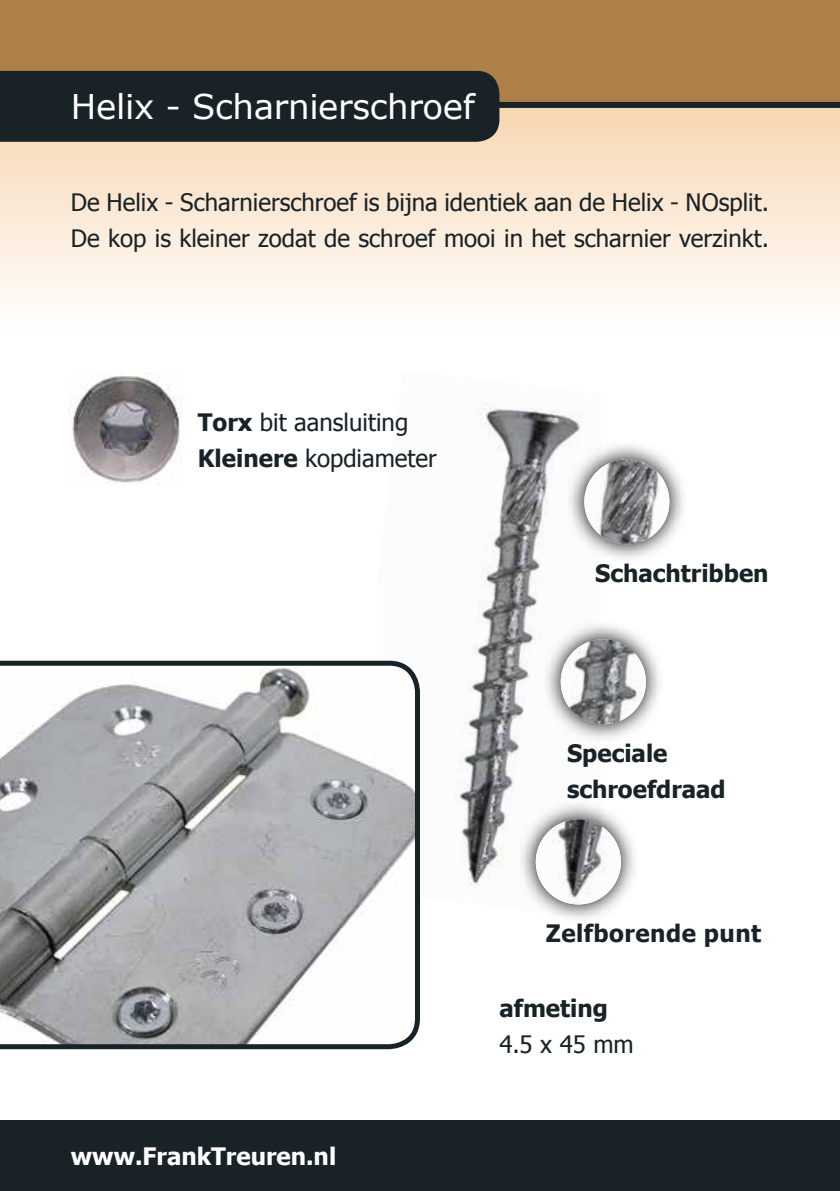
<style>
.page{position:relative;width:840px;height:1191px;background:#fff}
.page>*{position:absolute;margin:0;border:0;box-sizing:border-box;transform-origin:0 0}
.t1{font:34px "Verdana";letter-spacing:-.01em;color:#fff}
.t2{font:24px/36px "Tahoma";color:#192226}
.t3{font:700 24px/36px "Tahoma";color:#192226}
.t4{font:700 24px "Tahoma";color:#fff}
.t5{font:700 24px "Tahoma";letter-spacing:.02em;color:#192226}
.s1{font-weight:700}
</style>
<div class="page">
<img style="left:455px;top:402px;width:127px;height:483px">
<div style="left:0;top:0;width:839px;height:106px;background:#ae8048"></div>
<div style="left:0;top:106px;width:839px;height:227px;background:linear-gradient(to bottom,#f7d7b2,#fff)"></div>
<div style="left:0;top:1120px;width:839px;height:71px;background:#192226"></div>
<svg style="left:0;top:660px;width:420px;height:389px"></svg>
<img style="left:68px;top:372px;width:115px;height:111px">
<div style="left:366px;top:102px;width:473px;height:6px;background:#192226"></div>
<div style="left:0;top:71px;width:499px;height:71px;background:#192226"></div>
<svg style="left:565px;top:441px;width:118px;height:121px"></svg>
<img style="left:584px;top:459px;width:85px;height:85px;border-radius:43px">
<svg style="left:542px;top:621px;width:117px;height:121px"></svg>
<img style="left:560px;top:639px;width:85px;height:85px;border-radius:43px">
<svg style="left:517px;top:801px;width:117px;height:117px"></svg>
<img style="left:535px;top:819px;width:85px;height:85px;border-radius:43px">
<h1 class="t1" style="left:71px;top:85px;width:405px">Helix - Scharnierschroef</h1>
<p class="t2" style="left:71px;top:183px;width:699px">De Helix - Scharnierschroef is bijna identiek aan de Helix - NOsplit.<br>De kop is kleiner zodat de schroef mooi in het scharnier verzinkt.</p>
<p class="t2" style="left:198px;top:403px;width:240px"><span class="s1">Torx</span> bit aansluiting<br><span class="s1">Kleinere</span> kopdiameter</p>
<p class="t3" style="left:595px;top:553px;width:175px">Schachtribben</p>
<p class="t4" style="left:71px;top:1139px;width:267px">www.FrankTreuren.nl</p>
<p class="t3" style="left:566px;top:733px;width:160px">Speciale schroefdraad</p>
<p class="t5" style="left:545px;top:916px;width:217px">Zelfborende punt</p>
<p class="t3" style="left:499px;top:988px;width:110px">afmeting</p>
<p class="t2" style="left:499px;top:1024px;width:136px">4.5 x 45 mm</p>
</div>
